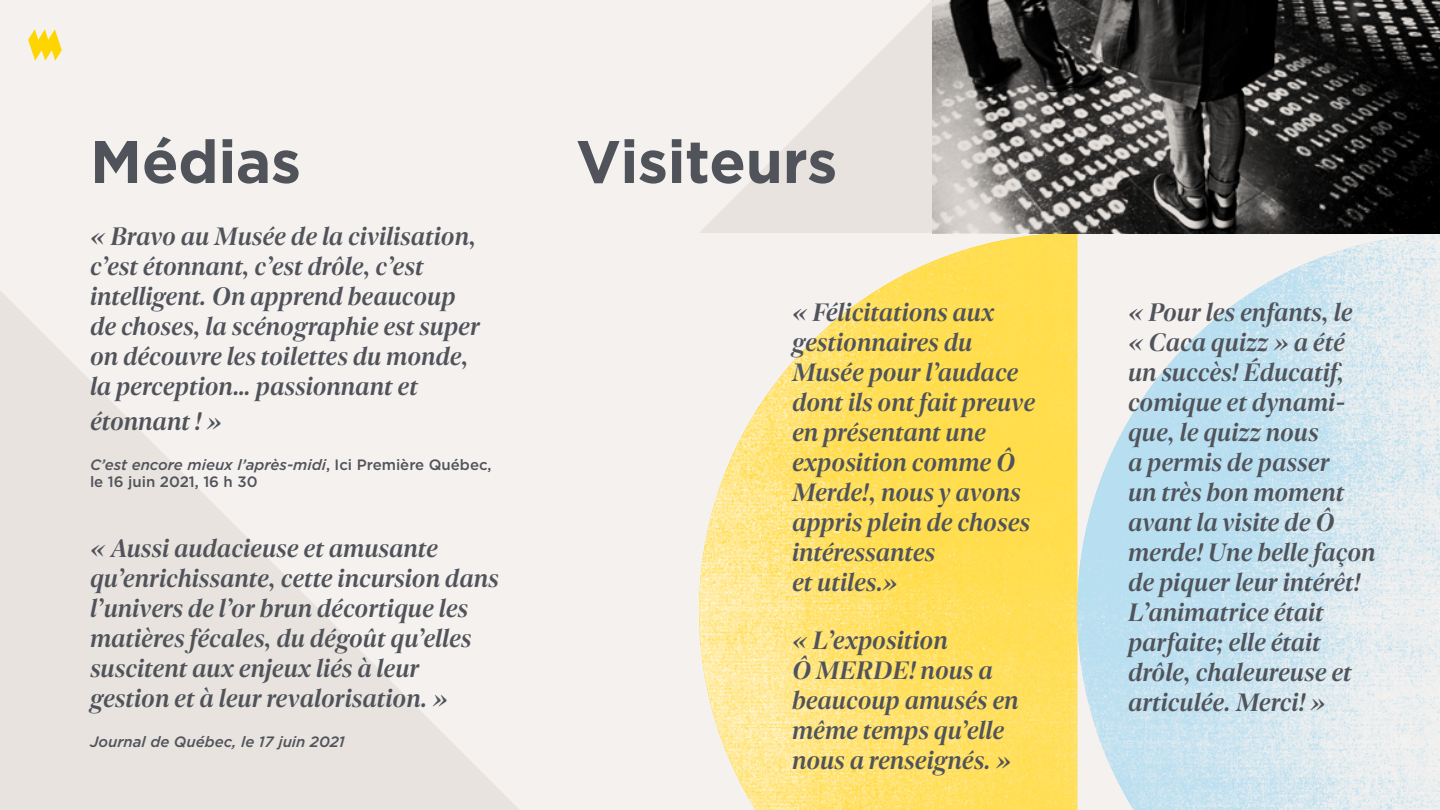
<style>
.page{position:relative;width:1440px;height:810px;background:#f4f1ef}
.page>*{position:absolute;margin:0;border:0;box-sizing:border-box;transform-origin:0 0}
.t1{font:700 60px "Gotham";letter-spacing:-.01em;color:#50535a}
.t2{font:italic 500 26.25px/30px "Dejanire Headline";color:#50535a}
.t3{font:500 15px/17.5px "Gotham";color:#50535a}
.t4{font:italic 500 15px "Gotham";color:#50535a}
.s1{font-style:italic}
</style>
<div class="page">
<svg style="left:0;top:291px;width:519px;height:519px;fill:#e8e3de"></svg>
<svg style="left:700px;top:0;width:233px;height:233px;fill:#e9e4e0"></svg>
<img style="left:699px;top:233px;width:378px;height:577px">
<svg style="left:1077px;top:233px;width:363px;height:577px"></svg>
<img style="left:933px;top:0;width:507px;height:233px">
<svg style="left:28px;top:29px;width:34px;height:32px"></svg>
<h1 class="t1" style="left:90px;top:122px;width:213px">Médias</h1>
<h1 class="t1" style="left:576px;top:122px;width:263px">Visiteurs</h1>
<p class="t2" style="left:90px;top:221px;width:392px">« Bravo au Musée de la civilisation, c’est étonnant, c’est drôle, c’est intelligent. On apprend beaucoup de choses, la scénographie est super on découvre les toilettes du monde, la perception… passionnant et</p>
<p class="t2" style="left:90px;top:406px;width:133px">étonnant ! »</p>
<p class="t3" style="left:90px;top:455px;width:403px"><span class="s1">C’est encore mieux l’après-midi</span>, Ici Première Québec, le 16 juin 2021, 16 h 30</p>
<p class="t2" style="left:90px;top:533px;width:410px">« Aussi audacieuse et amusante qu’enrichissante, cette incursion dans l’univers de l’or brun décortique les matières fécales, du dégoût qu’elles suscitent aux enjeux liés à leur gestion et à leur revalorisation. »</p>
<p class="t4" style="left:90px;top:732px;width:256px">Journal de Québec, le 17 juin 2021</p>
<p class="t2" style="left:792px;top:297px;width:245px">« Félicitations aux gestionnaires du<br>Musée pour l’audace dont ils ont fait preuve en présentant une exposition comme Ô<br>Merde!, nous y avons appris plein de choses intéressantes<br>et utiles.»</p>
<p class="t2" style="left:792px;top:625px;width:228px">« L’exposition<br>Ô MERDE! nous a beaucoup amusés en même temps qu’elle nous a renseignés. »</p>
<p class="t2" style="left:1128px;top:297px;width:249px">« Pour les enfants, le<br>« Caca quizz » a été un succès! Éducatif, comique et dynami&shy;que, le quizz nous<br>a permis de passer<br>un très bon moment avant la visite de Ô merde! Une belle façon de piquer leur intérêt!<br>L’animatrice était parfaite; elle était drôle, chaleureuse et articulée. Merci! »</p>
</div>
